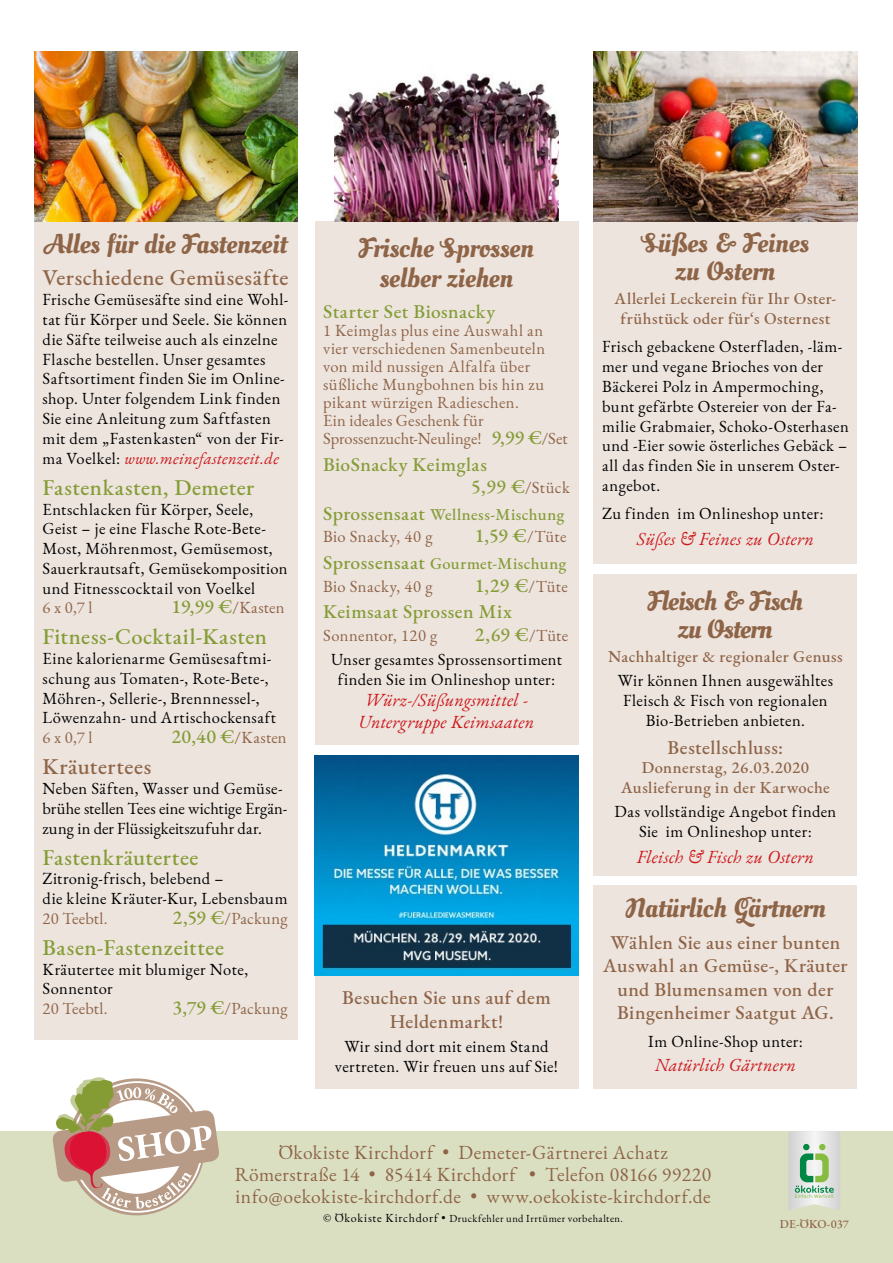
<style>
.page{position:relative;width:893px;height:1263px;background:#fff}
.page>*{position:absolute;margin:0;border:0;box-sizing:border-box;transform-origin:0 0}
.t1{font:27px/28.5px "Oleo Script Swash Caps";letter-spacing:-.005em;color:#8e6447;text-align:center}
.t2{font:27px/28.5px "Oleo Script Swash Caps";letter-spacing:-.03em;color:#8e6447;text-align:center}
.t3{font:500 22.5px "EB Garamond";letter-spacing:.025em;color:#859d37}
.t4{font:500 22.5px "EB Garamond";letter-spacing:.025em;color:#8e6447}
.t5{font:19.5px/21.6px "EB Garamond";letter-spacing:.02em;color:#8e6447;text-align:center}
.t6{font:500 19.5px/23.4px "EB Garamond";letter-spacing:.02em;color:#8e6447;text-align:center}
.t7{font:500 19.5px/26.7px "EB Garamond";letter-spacing:.02em;color:#859d37;text-align:right}
.t8{font:italic 18px/21.6px "EB Garamond";letter-spacing:.015em;color:#cd171a;text-align:center}
.t9{font:16.5px/19.8px "EB Garamond";letter-spacing:.025em;color:#000}
.t10{font:16.5px/18px "EB Garamond";letter-spacing:.025em;color:#8e6447}
.t11{font:500 16.5px/19.8px "EB Garamond";letter-spacing:.025em;color:#8e6447;text-align:center}
.t12{font:500 16.5px/22.5px "EB Garamond";letter-spacing:.03em;color:#859d37}
.t13{font:500 12px "EB Garamond";letter-spacing:-.005em;color:#8e6447}
.t14{font:10.5px "EB Garamond";letter-spacing:.04em;color:#000}
.s1{font-style:italic;color:#cd171a}
.s2{font-weight:500;font-size:19.5px;color:#859d37}
.s3{font-weight:400;font-size:16.5px;color:#8e6447}
.s4{font-size:16.5px}
.s5{font-size:19.5px}
.s6{font-weight:400;color:#8e6447}
.s7{font-size:12px}
</style>
<div class="page">
<div style="left:0;top:1131px;width:893px;height:132px;background:#dbdfc2"></div>
<svg style="left:52px;top:1077px;width:167px;height:132px"></svg>
<svg style="left:789px;top:1131px;width:51px;height:79px;background:#c3d5c3"></svg>
<div style="left:34px;top:221px;width:264px;height:819px;background:#ede4de"></div>
<div style="left:594px;top:51px;width:263px;height:512px;background:#ede4de"></div>
<div style="left:594px;top:574px;width:263px;height:302px;background:#ede4de"></div>
<div style="left:315px;top:221px;width:263px;height:523px;background:#ede4de"></div>
<img style="left:594px;top:51px;width:263px;height:170px">
<img style="left:34px;top:51px;width:264px;height:170px">
<img style="left:334px;top:73px;width:225px;height:148px">
<div style="left:315px;top:976px;width:263px;height:113px;background:#ede4de"></div>
<img style="left:315px;top:756px;width:263px;height:219px">
<div style="left:594px;top:885px;width:263px;height:204px;background:#ede4de"></div>
<h1 class="t1" style="left:44px;top:231px;width:245px">Alles für die Fastenzeit</h1>
<h2 class="t4" style="left:43px;top:263px;width:247px">Verschiedene Gemüsesäfte</h2>
<p class="t9" style="left:43px;top:290px;width:247px">Frische Gemüsesäfte sind eine Wohl&shy;tat für Körper und Seele. Sie können die Säfte teilweise auch als einzelne Flasche bestellen. Unser gesamtes Saftsortiment finden Sie im Online&shy;shop. Unter folgendem Link finden Sie eine Anleitung zum Saftfasten mit dem „Fastenkasten“ von der Fir&shy;ma Voelkel: <span class="s1">www.meinefastenzeit.de</span></p>
<h2 class="t3" style="left:43px;top:472px;width:213px">Fastenkasten, Demeter</h2>
<p class="t9" style="left:43px;top:499px;width:247px">Entschlacken für Körper, Seele, Geist – je eine Flasche Rote-Bete-Most, Möhrenmost, Gemüsemost, Sauerkrautsaft, Gemüsekomposition und Fitnesscocktail von Voelkel</p>
<p class="t10" style="left:43px;top:599px;width:51px">6 x 0,7 l</p>
<p class="t10" style="left:171px;top:599px;width:115px"><span class="s2">19,99 €</span>/Kasten</p>
<h2 class="t3" style="left:43px;top:622px;width:226px">Fitness-Cocktail-Kasten</h2>
<p class="t9" style="left:43px;top:649px;width:235px">Eine kalorienarme Gemüsesaftmi&shy;schung aus Tomaten-, Rote-Bete-, Möhren-, Sellerie-, Brennnessel-, Löwenzahn- und Artischockensaft</p>
<p class="t10" style="left:43px;top:728px;width:51px">6 x 0,7 l</p>
<p class="t10" style="left:171px;top:728px;width:117px"><span class="s2">20,40 €</span>/Kasten</p>
<h2 class="t4" style="left:43px;top:752px;width:110px">Kräutertees</h2>
<p class="t9" style="left:43px;top:779px;width:246px">Neben Säften, Wasser und Gemüse&shy;brühe stellen Tees eine wichtige Ergän&shy;zung in der Flüssigkeitszufuhr dar.</p>
<h2 class="t3" style="left:43px;top:842px;width:158px">Fastenkräutertee</h2>
<p class="t9" style="left:43px;top:869px;width:247px">Zitronig-frisch, belebend –<br>die kleine Kräuter-Kur, Lebensbaum</p>
<p class="t10" style="left:43px;top:909px;width:67px">20 Teebtl.</p>
<p class="t10" style="left:173px;top:909px;width:117px"><span class="s2">2,59 €</span>/Packung</p>
<h2 class="t3" style="left:43px;top:932px;width:183px">Basen-Fastenzeittee</h2>
<p class="t9" style="left:43px;top:959px;width:207px">Kräutertee mit blumiger Note,<br>Sonnentor</p>
<p class="t10" style="left:43px;top:999px;width:67px">20 Teebtl.</p>
<p class="t10" style="left:173px;top:999px;width:117px"><span class="s2">3,79 €</span>/Packung</p>
<h1 class="t1" style="left:359px;top:234px;width:176px;line-height:30px">Frische Sprossen selber ziehen</h1>
<p class="t7" style="left:323px;top:298px;width:174px">Starter Set Biosnacky</p>
<p class="t10" style="left:323px;top:321px;width:246px">1 Keimglas plus eine Auswahl an vier verschiedenen Samenbeuteln von mild nussigen Alfalfa über süßliche Mungbohnen bis hin zu pikant würzigen Radieschen.<br>Ein ideales Geschenk für<br>Sprossenzucht-Neulinge! <span class="s2">9,99 €</span>/Set</p>
<p class="t7" style="left:323px;top:451px;width:165px">BioSnacky Keimglas</p>
<p class="t7" style="left:323px;top:473px;width:248px">5,99 €<span class="s3">/Stück<br></span>Sprossensaat <span class="s4">Wellness-Mischung</span></p>
<p class="t10" style="left:323px;top:528px;width:111px">Bio Snacky, 40 g</p>
<p class="t7" style="left:475px;top:522px;width:93px">1,59 €<span class="s3">/Tüte</span></p>
<p class="t12" style="left:323px;top:552px;width:245px"><span class="s5">Sprossensaat</span> Gourmet-Mischung<br><span class="s6">Bio Snacky, 40 g</span></p>
<p class="t7" style="left:323px;top:572px;width:246px;text-align:left;text-indent:152px">1,29 €<span class="s3">/Tüte<br></span>Keimsaat Sprossen Mix</p>
<p class="t10" style="left:323px;top:626px;width:116px">Sonnentor, 120 g</p>
<p class="t7" style="left:475px;top:621px;width:95px">2,69 €<span class="s3">/Tüte</span></p>
<p class="t9" style="left:331px;top:649px;width:232px;text-align:center">Unser gesamtes Sprossensortiment finden Sie im Onlineshop unter:</p>
<p class="t8" style="left:358px;top:690px;width:177px">Würz-/Süßungsmittel -<br>Untergruppe Keimsaaten</p>
<p class="t6" style="left:342px;top:986px;width:210px">Besuchen Sie uns auf dem<br>Heldenmarkt!</p>
<p class="t9" style="left:335px;top:1036px;width:225px;text-align:center">Wir sind dort mit einem Stand vertreten. Wir freuen uns auf Sie!</p>
<h1 class="t1" style="left:642px;top:230px;width:169px">Süßes &amp; Feines zu Ostern</h1>
<p class="t11" style="left:615px;top:289px;width:223px">Allerlei Leckerein für Ihr Oster&shy;frühstück oder für‘s Osternest</p>
<p class="t9" style="left:602px;top:337px;width:248px">Frisch gebackene Osterfladen, -läm&shy;mer und vegane Brioches von der<br>Bäckerei Polz in Ampermoching, bunt gefärbte Ostereier von der Fa&shy;milie Grabmaier, Schoko-Osterhasen und -Eier sowie österliches Gebäck – all das finden Sie in unserem Oster&shy;angebot.</p>
<p class="t9" style="left:602px;top:504px;width:223px">Zu finden im Onlineshop unter:</p>
<p class="t8" style="left:637px;top:528px;width:179px">Süßes &amp; Feines zu Ostern</p>
<h1 class="t2" style="left:648px;top:588px;width:157px">Fleisch &amp; Fisch zu Ostern</h1>
<p class="t11" style="left:608px;top:647px;width:236px">Nachhaltiger &amp; regionaler Genuss</p>
<p class="t9" style="left:618px;top:671px;width:217px;text-align:center">Wir können Ihnen ausgewähltes<br>Fleisch &amp; Fisch von regionalen<br>Bio-Betrieben anbieten.</p>
<p class="t6" style="left:667px;top:735px;width:117px">Bestellschluss:</p>
<p class="t11" style="left:621px;top:758px;width:210px">Donnerstag, 26.03.2020<br>Auslieferung in der Karwoche</p>
<p class="t9" style="left:614px;top:802px;width:223px;text-align:center">Das vollständige Angebot finden<br>Sie im Onlineshop unter:</p>
<p class="t8" style="left:637px;top:846px;width:179px">Fleisch &amp; Fisch zu Ostern</p>
<h1 class="t1" style="left:625px;top:895px;width:202px">Natürlich Gärtnern</h1>
<p class="t6" style="left:603px;top:930px;width:246px">Wählen Sie aus einer bunten<br>Auswahl an Gemüse-, Kräuter und Blumensamen von der<br>Bingenheimer Saatgut AG.</p>
<p class="t9" style="left:648px;top:1032px;width:156px">Im Online-Shop unter:</p>
<p class="t8" style="left:655px;top:1054px;width:143px">Natürlich Gärtnern</p>
<p class="t5" style="left:235px;top:1142px;width:478px">Ökokiste Kirchdorf • Demeter-Gärtnerei Achatz<br>Römerstraße 14 • 85414 Kirchdorf • Telefon 08166 99220 info@oekokiste-kirchdorf.de • www.oekokiste-kirchdorf.de</p>
<p class="t14" style="left:323px;top:1212px;width:301px"><span class="s7">© Ökokiste Kirchdorf •</span> Druckfehler und Irrtümer vorbehalten.</p>
<p class="t13" style="left:780px;top:1216px;width:70px">DE-ÖKO-037</p>
</div>
